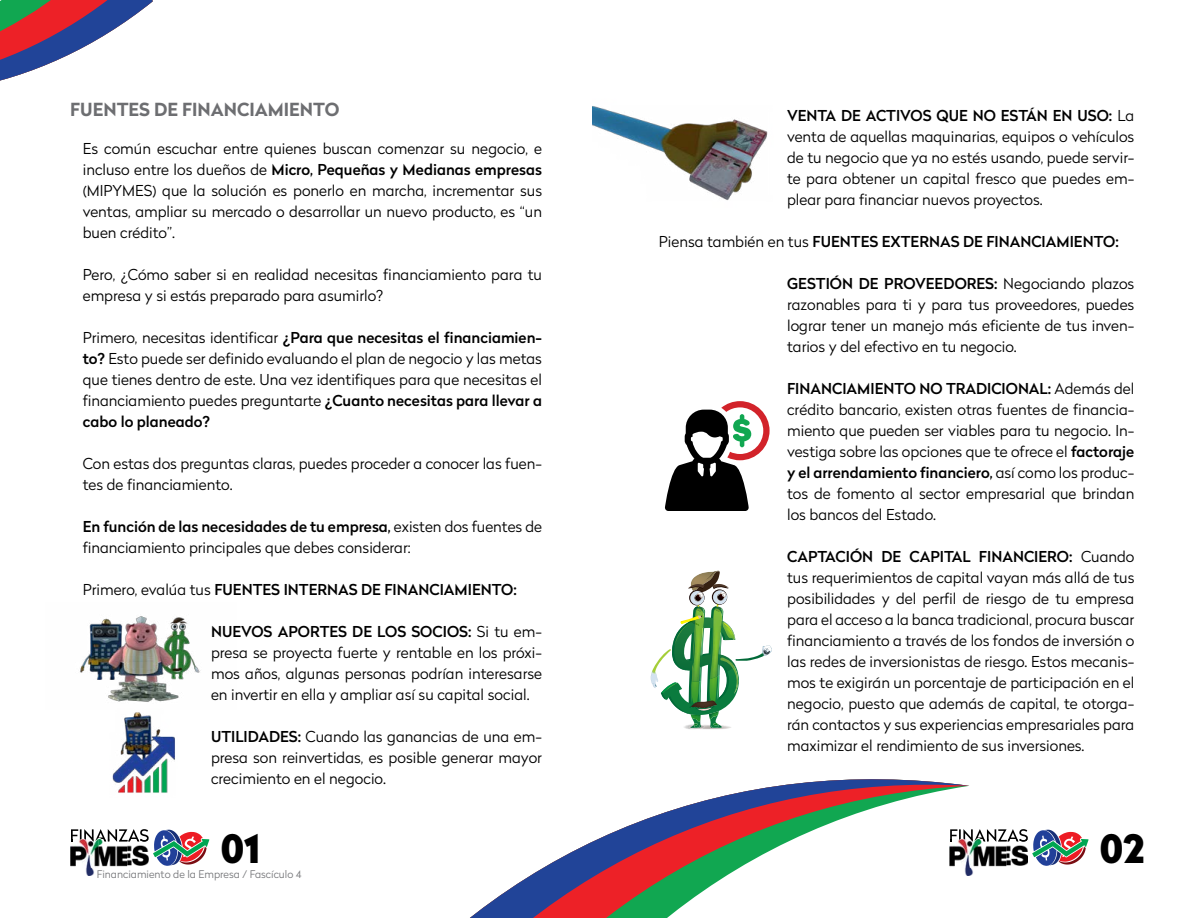
<style>
.page{position:relative;width:1188px;height:918px;background:#fff}
.page>*{position:absolute;margin:0;border:0;box-sizing:border-box;transform-origin:0 0}
.t1{font:900 39px "Radikal";color:#000}
.t2{font:700 18px "Radikal";color:#6d6e71}
.t3{font:300 15px/21px "Radikal";color:#000;text-align:justify}
.t4{font:500 15px "Radikal";color:#000}
.t5{font:300 10.5px "Radikal";color:#77787b}
.s1{font-weight:500}
.s2{font-weight:300}
</style>
<div class="page">
<img style="left:70px;top:846px;width:57px;height:29px">
<svg style="left:71px;top:829px;width:138px;height:37px"></svg>
<img style="left:969px;top:866px;width:37px;height:9px">
<svg style="left:969px;top:829px;width:120px;height:37px"></svg>
<svg style="left:0;top:0;width:153px;height:81px"></svg>
<svg style="left:651px;top:571px;width:121px;height:158px"></svg>
<svg style="left:665px;top:401px;width:105px;height:110px"></svg>
<svg style="left:470px;top:779px;width:499px;height:139px"></svg>
<img style="left:80px;top:616px;width:121px;height:86px">
<img style="left:112px;top:712px;width:63px;height:81px">
<img style="left:593px;top:106px;width:175px;height:95px">
<p class="t2" style="left:70px;top:96px;width:271px">FUENTES DE FINANCIAMIENTO</p>
<p class="t3" style="left:83px;top:138px;width:461px">Es común escuchar entre quienes buscan comenzar su negocio, e incluso entre los dueños de <span class="s1">Micro, Pequeñas y Medianas empresas </span>(MIPYMES) que la solución es ponerlo en marcha, incrementar sus ventas, ampliar su mercado o desarrollar un nuevo producto, es “un buen crédito”.</p>
<p class="t3" style="left:83px;top:264px;width:461px">Pero, ¿Cómo saber si en realidad necesitas financiamiento para tu empresa y si estás preparado para asumirlo?</p>
<p class="t3" style="left:83px;top:327px;width:461px">Primero, necesitas identificar <span class="s1">¿Para que necesitas el financiamien&shy;to?</span> Esto puede ser definido evaluando el plan de negocio y las metas que tienes dentro de este. Una vez identifiques para que necesitas el financiamiento puedes preguntarte <span class="s1">¿Cuanto necesitas para llevar a cabo lo planeado?</span></p>
<p class="t3" style="left:83px;top:453px;width:461px">Con estas dos preguntas claras, puedes proceder a conocer las fuen&shy;tes de financiamiento.</p>
<p class="t3" style="left:83px;top:516px;width:461px"><span class="s1">En función de las necesidades de tu empresa,</span> existen dos fuentes de financiamiento principales que debes considerar:</p>
<p class="t4" style="left:83px;top:579px;width:435px"><span class="s2">Primero, evalúa tus</span> FUENTES INTERNAS DE FINANCIAMIENTO:</p>
<p class="t3" style="left:211px;top:621px;width:333px"><span class="s1">NUEVOS APORTES DE LOS SOCIOS:</span> Si tu em&shy;presa se proyecta fuerte y rentable en los próxi&shy;mos años, algunas personas podrían interesarse en invertir en ella y ampliar así su capital social.</p>
<p class="t3" style="left:211px;top:726px;width:333px"><span class="s1">UTILIDADES:</span> Cuando las ganancias de una em&shy;presa son reinvertidas, es posible generar mayor crecimiento en el negocio.</p>
<p class="t3" style="left:787px;top:105px;width:349px"><span class="s1">VENTA DE ACTIVOS QUE NO ESTÁN EN USO:</span> La venta de aquellas maquinarias, equipos o vehículos de tu negocio que ya no estés usando, puede servir&shy;te para obtener un capital fresco que puedes em&shy;plear para financiar nuevos proyectos.</p>
<p class="t4" style="left:659px;top:231px;width:461px"><span class="s2">Piensa también en tus</span> FUENTES EXTERNAS DE FINANCIAMIENTO:</p>
<p class="t3" style="left:787px;top:273px;width:349px"><span class="s1">GESTIÓN DE PROVEEDORES:</span> Negociando plazos razonables para ti y para tus proveedores, puedes lograr tener un manejo más eficiente de tus inven&shy;tarios y del efectivo en tu negocio.</p>
<p class="t3" style="left:787px;top:378px;width:349px"><span class="s1">FINANCIAMIENTO NO TRADICIONAL:</span> Además del crédito bancario, existen otras fuentes de financia&shy;miento que pueden ser viables para tu negocio. In&shy;vestiga sobre las opciones que te ofrece el <span class="s1">factoraje y el arrendamiento financiero,</span> así como los produc&shy;tos de fomento al sector empresarial que brindan los bancos del Estado.</p>
<p class="t3" style="left:787px;top:546px;width:349px"><span class="s1">CAPTACIÓN DE CAPITAL FINANCIERO:</span> Cuando tus requerimientos de capital vayan más allá de tus posibilidades y del perfil de riesgo de tu empresa para el acceso a la banca tradicional, procura buscar financiamiento a través de los fondos de inversión o las redes de inversionistas de riesgo. Estos mecanis&shy;mos te exigirán un porcentaje de participación en el negocio, puesto que además de capital, te otorga&shy;rán contactos y sus experiencias empresariales para maximizar el rendimiento de sus inversiones.</p>
<h1 class="t1" style="left:221px;top:819px;width:41px">01</h1>
<h1 class="t1" style="left:1100px;top:819px;width:46px">02</h1>
<p class="t5" style="left:97px;top:866px;width:206px">Financiamiento de la Empresa / Fascículo 4</p>
</div>
